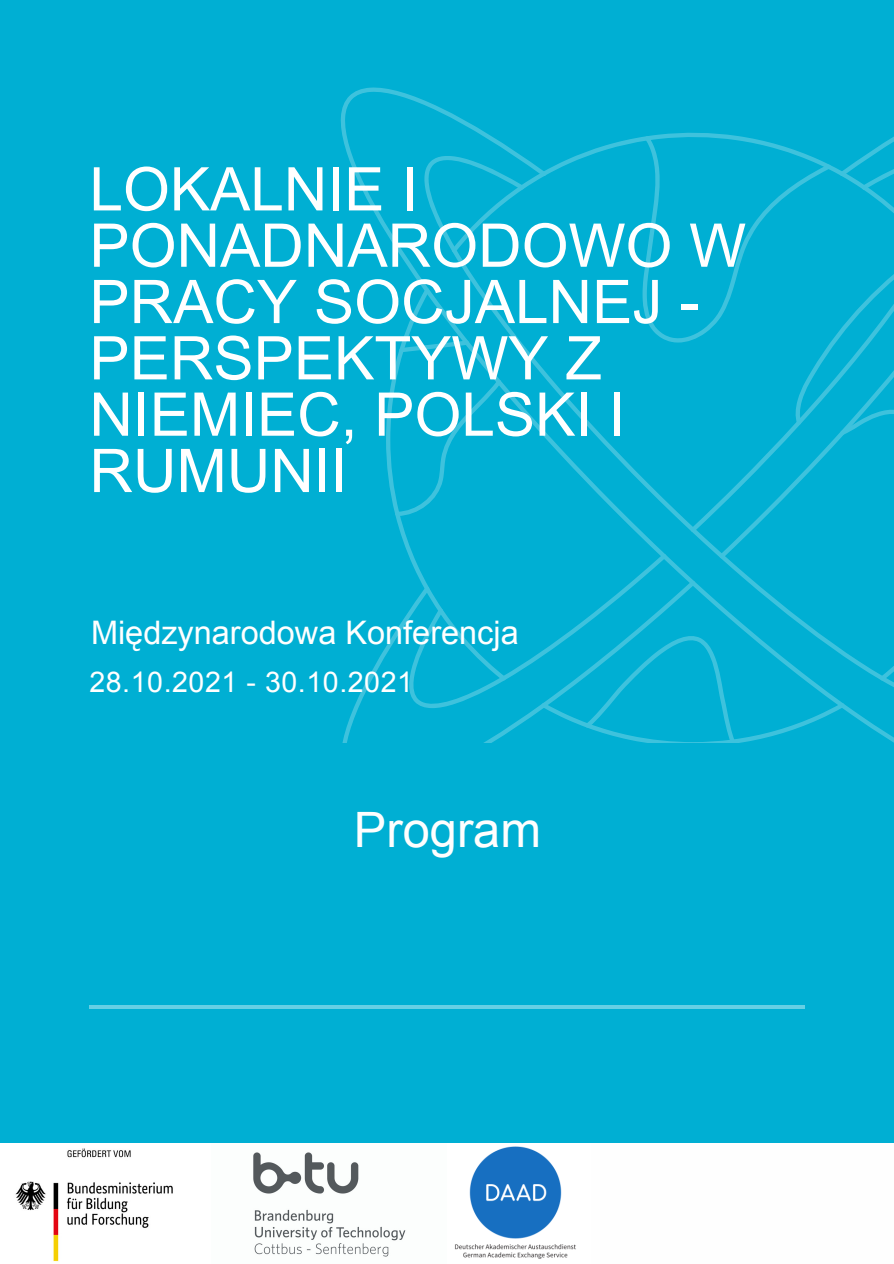
<style>
.page{position:relative;width:894px;height:1264px;background:#fff}
.page>*{position:absolute;margin:0;border:0;box-sizing:border-box;transform-origin:0 0}
.t1{font:60.3px/56.2px "Arial";color:#fff}
.t2{font:48.75px "Arial";color:#fefefe}
.t3{font:32.4px "Arial";color:#fff}
.t4{font:28.5px "Arial";letter-spacing:.02em;color:#fff}
</style>
<div class="page">
<div style="left:0;top:0;width:893px;height:1263px;background:#00afd3"></div>
<svg style="left:341px;top:88px;width:143px;height:654px"></svg>
<svg style="left:395px;top:132px;width:498px;height:610px"></svg>
<hr style="left:89px;top:1005px;width:715px;height:3px;background:#66cfe4">
<img style="left:0;top:1143px;width:211px;height:120px">
<img style="left:211px;top:1143px;width:380px;height:120px">
<div style="left:591px;top:1143px;width:302px;height:120px;background:#fefefe"></div>
<p class="t1" style="left:89px;top:161px;width:658px">LOKALNIE I<br>PONADNARODOWO W<br>PRACY SOCJALNEJ -<br>PERSPEKTYWY Z<br>NIEMIEC, POLSKI I<br>RUMUNII</p>
<p class="t3" style="left:91px;top:614px;width:429px">Międzynarodowa Konferencja</p>
<p class="t4" style="left:89px;top:666px;width:325px">28.10.2021 - 30.10.2021</p>
<p class="t2" style="left:354px;top:803px;width:189px">Program</p>
</div>
